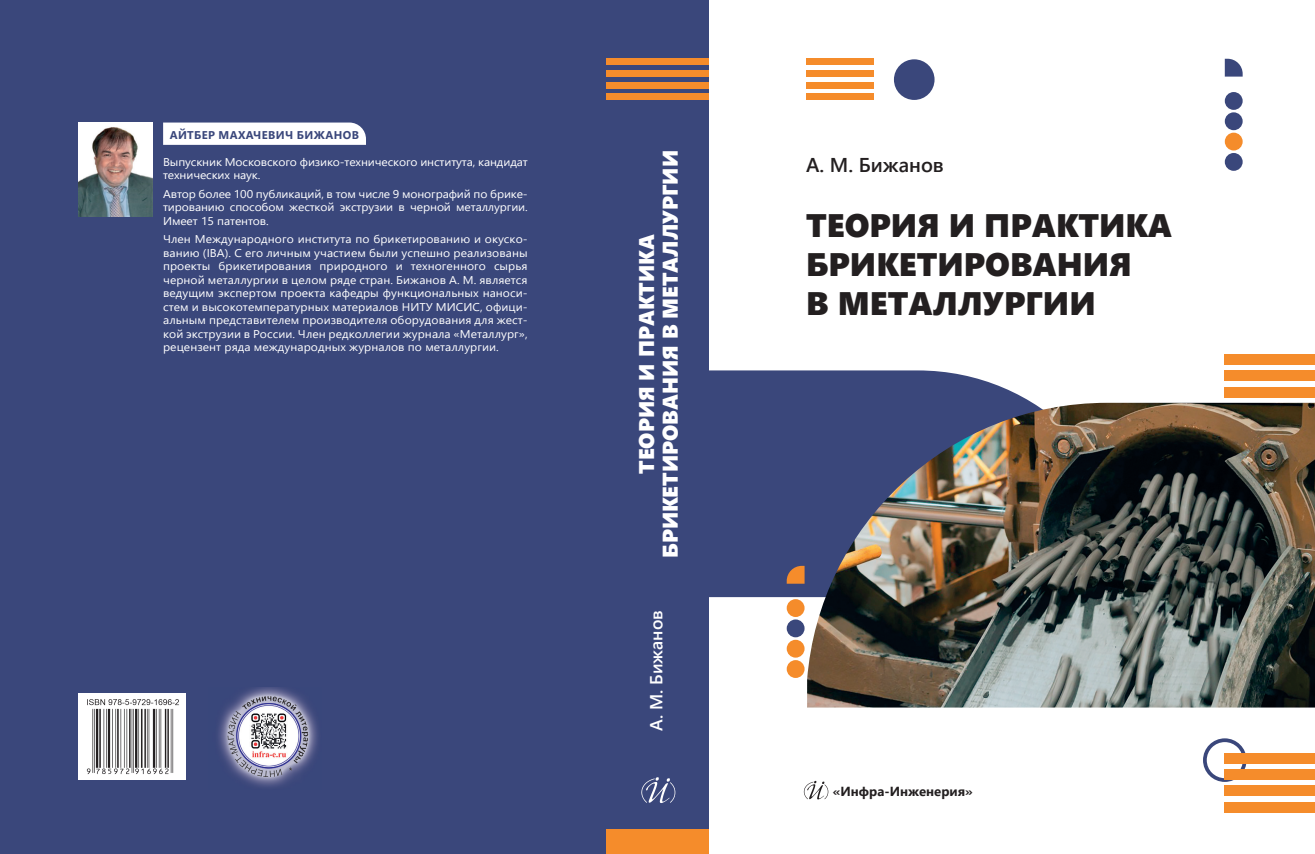
<style>
.page{position:relative;width:1315px;height:854px;background:#fff}
.page>*{position:absolute;margin:0;border:0;box-sizing:border-box;transform-origin:0 0}
.t1{font:32.5px/39px "Segoe UI Black";color:#231f20}
.t2{font:21.25px/23.8px "Segoe UI Black";color:#fff;text-align:center}
.t3{font:600 20px "Segoe UI";color:#231f20}
.t4{font:600 17.5px "Segoe UI";color:#fff}
.t5{font:700 13.12px "Segoe UI";color:#231f20}
.t6{font:11.25px/13.5px "Segoe UI";letter-spacing:-.01em;color:#fff;text-align:justify;scale:1.07 1}
.t7{font:700 11.25px "Segoe UI";letter-spacing:.035em;color:#3a477b}
</style>
<div class="page">
<svg style="left:1203px;top:738px;width:43px;height:44px"></svg>
<svg style="left:709px;top:370px;width:428px;height:227px;background:#56618d"></svg>
<svg style="left:1224px;top:59px;width:18px;height:18px"></svg>
<div style="left:0;top:0;width:709px;height:854px;background:#3a477b"></div>
<svg style="left:804px;top:781px;width:24px;height:18px"></svg>
<div style="left:806px;top:59px;width:67px;height:6px;background:#f58c2b"></div>
<div style="left:806px;top:70px;width:67px;height:7px;background:#f58c2b"></div>
<div style="left:806px;top:82px;width:67px;height:6px;background:#f58c2b"></div>
<div style="left:806px;top:94px;width:67px;height:6px;background:#f58c2b"></div>
<div style="left:606px;top:59px;width:103px;height:6px;background:#f58c2b"></div>
<div style="left:606px;top:70px;width:103px;height:7px;background:#f58c2b"></div>
<div style="left:606px;top:82px;width:103px;height:6px;background:#f58c2b"></div>
<div style="left:606px;top:94px;width:103px;height:6px;background:#f58c2b"></div>
<div style="left:1224px;top:753px;width:91px;height:10px;background:#f58c2b"></div>
<div style="left:1224px;top:769px;width:91px;height:11px;background:#f58c2b"></div>
<div style="left:1224px;top:786px;width:91px;height:10px;background:#f58c2b"></div>
<div style="left:1224px;top:802px;width:91px;height:10px;background:#f58c2b"></div>
<div style="left:1224px;top:354px;width:91px;height:11px;background:#f58c2b"></div>
<div style="left:1224px;top:371px;width:91px;height:10px;background:#f58c2b"></div>
<div style="left:1224px;top:387px;width:91px;height:10px;background:#f58c2b"></div>
<svg style="left:641px;top:777px;width:34px;height:26px"></svg>
<div style="left:78px;top:693px;width:108px;height:87px;background:#fff"></div>
<img style="left:86px;top:699px;width:93px;height:76px">
<img style="left:218px;top:687px;width:100px;height:100px">
<div style="left:163px;top:123px;width:203px;height:22px;background:#fff"></div>
<img style="left:78px;top:123px;width:75px;height:94px">
<div style="left:1224px;top:153px;width:18px;height:18px;background:#3a477b;border-radius:50%"></div>
<div style="left:894px;top:59px;width:40px;height:41px;background:#3a477b;border-radius:50%"></div>
<div style="left:1224px;top:133px;width:18px;height:18px;background:#f58c2b;border-radius:50%"></div>
<div style="left:1224px;top:112px;width:18px;height:18px;background:#3a477b;border-radius:50%"></div>
<div style="left:1224px;top:92px;width:18px;height:18px;background:#3a477b;border-radius:50%"></div>
<svg style="left:786px;top:566px;width:18px;height:18px"></svg>
<div style="left:786px;top:660px;width:18px;height:18px;background:#f58c2b;border-radius:50%"></div>
<div style="left:786px;top:640px;width:18px;height:18px;background:#f58c2b;border-radius:50%"></div>
<div style="left:786px;top:619px;width:18px;height:18px;background:#3a477b;border-radius:50%"></div>
<div style="left:786px;top:599px;width:18px;height:18px;background:#f58c2b;border-radius:50%"></div>
<div style="left:606px;top:829px;width:103px;height:25px;background:#f58c2b"></div>
<img style="left:807px;top:403px;width:508px;height:305px">
<p class="t7" style="left:170px;top:124px;width:191px">АЙТБЕР МАХАЧЕВИЧ БИЖАНОВ</p>
<p class="t6" style="left:163px;top:154px;width:342px">Выпускник Московского физико-технического института, кандидат технических наук.</p>
<p class="t6" style="left:163px;top:186px;width:342px">Автор более 100 публикаций, в том числе 9 монографий по брике&shy;тированию способом жесткой экструзии в черной металлургии.<br>Имеет 15 патентов.</p>
<p class="t6" style="left:163px;top:232px;width:342px">Член Международного института по брикетированию и окуско&shy;ванию (IBA). С его личным участием были успешно реализованы проекты брикетирования природного и техногенного сырья черной металлургии в целом ряде стран. Бижанов А. М. является ведущим экспертом проекта кафедры функциональных наноси&shy;стем и высокотемпературных материалов НИТУ МИСИС, офици&shy;альным представителем производителя оборудования для жест&shy;кой экструзии в России. Член редколлегии журнала «Металлург», рецензент ряда международных журналов по металлургии.</p>
<h2 class="t2" style="left:633px;top:558px;width:410px;rotate:-90deg">ТЕОРИЯ И ПРАКТИКА<br>БРИКЕТИРОВАНИЯ В МЕТАЛЛУРГИИ</h2>
<h3 class="t4" style="left:640px;top:731px;width:122px;rotate:-90deg">А. М. Бижанов</h3>
<h3 class="t3" style="left:806px;top:146px;width:139px">А. М. Бижанов</h3>
<h1 class="t1" style="left:806px;top:204px;width:368px">ТЕОРИЯ И ПРАКТИКА<br>БРИКЕТИРОВАНИЯ<br>В МЕТАЛЛУРГИИ</h1>
<p class="t5" style="left:833px;top:779px;width:141px">«Инфра-Инженерия»</p>
</div>
